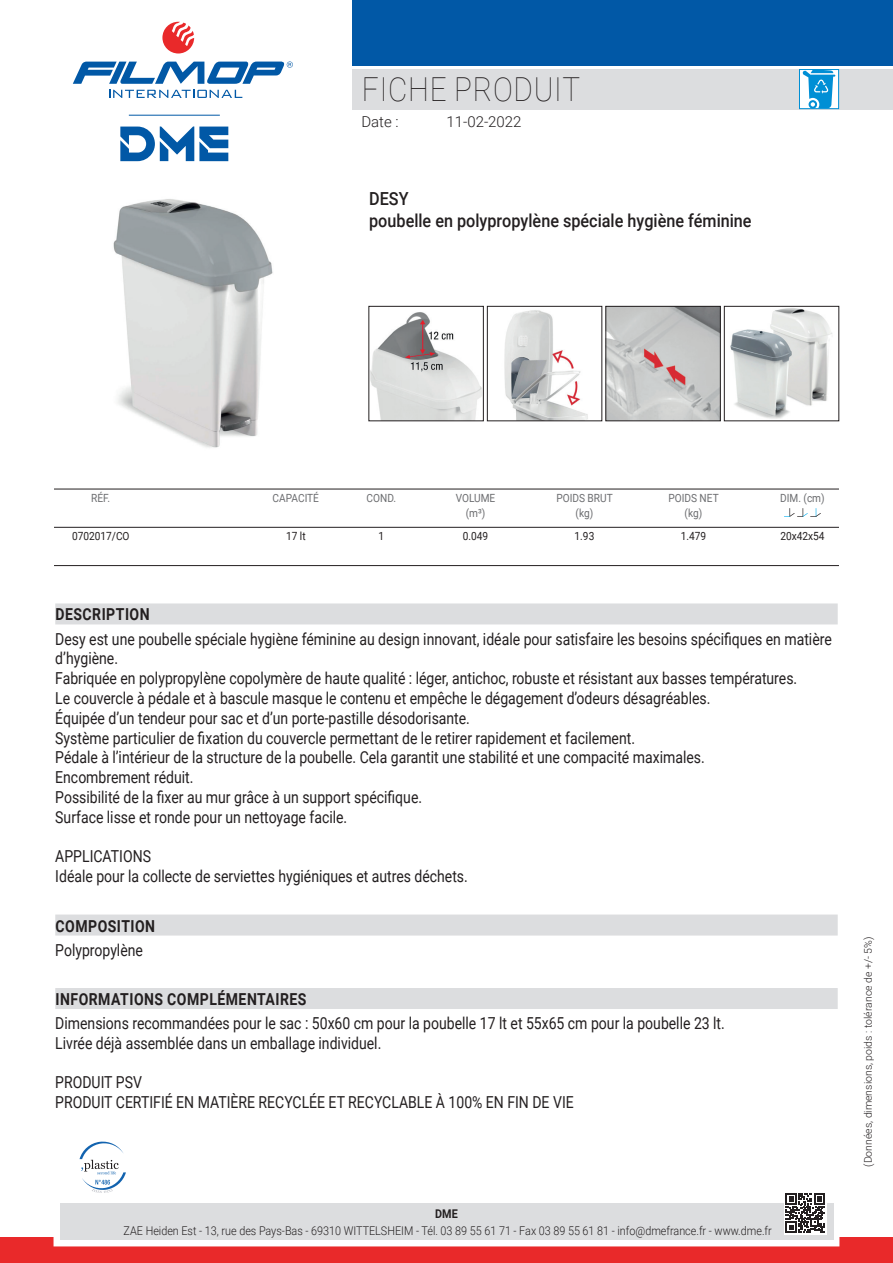
<style>
.page{position:relative;width:893px;height:1263px;background:#fff}
.page>*{position:absolute;margin:0;border:0;box-sizing:border-box;transform-origin:0 0}
.t1{font:100 33px "Roboto";letter-spacing:.025em;color:#231f20;scale:.9 1}
.t2{font:500 18px/21.6px "Roboto";color:#231f20;scale:.9 1}
.t3{font:16.5px/19.8px "Roboto";color:#231f20;scale:.85 1}
.t4{font:700 16.5px "Roboto";letter-spacing:.035em;color:#231f20;scale:.85 1}
.t5{font:300 15px "Roboto";color:#231f20}
.t6{font:300 12px "Roboto";color:#231f20;scale:.9 1}
.t7{font:700 12px "Roboto";color:#231f20;scale:.9 1}
.t8{font:11.25px/15px "Roboto";color:#6c6d70;text-align:center;scale:.9 1}
.t9{font:11.25px "Roboto";color:#231f20;scale:.9 1}
.t10{font:300 10.5px "Roboto";color:#231f20}
</style>
<div class="page">
<div style="left:353px;top:69px;width:540px;height:40px;background:#dcdddf"></div>
<svg style="left:109px;top:90px;width:133px;height:8px"></svg>
<svg style="left:162px;top:22px;width:32px;height:32px"></svg>
<svg style="left:73px;top:61px;width:220px;height:23px"></svg>
<div style="left:353px;top:0;width:540px;height:66px;background:#0158a6"></div>
<div style="left:0;top:1237px;width:893px;height:26px;background:#e9292a"></div>
<div style="left:54px;top:1197px;width:785px;height:49px;border:12px solid #fff"></div>
<div style="left:60px;top:1203px;width:773px;height:37px;background:#dcdddf"></div>
<svg style="left:120px;top:126px;width:108px;height:35px"></svg>
<hr style="left:129px;top:115px;width:91px;height:1px;background:#0158a6">
<svg style="left:784px;top:1193px;width:42px;height:41px"></svg>
<svg style="left:786px;top:1193px;width:39px;height:39px"></svg>
<div style="left:799px;top:69px;width:40px;height:40px;background:#fff;border:1px solid #008fd5"></div>
<svg style="left:802px;top:69px;width:33px;height:40px"></svg>
<img style="left:113px;top:199px;width:160px;height:249px">
<img style="left:371px;top:312px;width:110px;height:107px">
<img style="left:504px;top:310px;width:84px;height:109px">
<div style="left:487px;top:306px;width:115px;height:115px;border:1px solid #231f20"></div>
<img style="left:608px;top:308px;width:110px;height:111px">
<div style="left:606px;top:306px;width:114px;height:115px;border:1px solid #231f20"></div>
<img style="left:730px;top:308px;width:102px;height:111px">
<div style="left:724px;top:306px;width:115px;height:115px;border:1px solid #231f20"></div>
<div style="left:55px;top:603px;width:783px;height:21px;background:#dcdddf"></div>
<div style="left:55px;top:914px;width:783px;height:21px;background:#dcdddf"></div>
<div style="left:55px;top:988px;width:783px;height:21px;background:#dcdddf"></div>
<hr style="left:54px;top:489px;width:785px;height:1px;background:#231f20">
<hr style="left:54px;top:565px;width:785px;height:1px;background:#231f20">
<hr style="left:54px;top:527px;width:785px;height:1px;background:#231f20">
<svg style="left:80px;top:1141px;width:46px;height:52px"></svg>
<svg style="left:784px;top:508px;width:37px;height:9px"></svg>
<h1 class="t1" style="left:362px;top:67px;width:244px">FICHE PRODUIT</h1>
<p class="t5" style="left:361px;top:111px;width:39px">Date :</p>
<p class="t5" style="left:446px;top:111px;width:77px">11-02-2022</p>
<p class="t2" style="left:369px;top:187px;width:426px">DESY<br>poubelle en polypropylène spéciale hygiène féminine</p>
<p class="t8" style="left:91px;top:490px;width:23px">RÉF.</p>
<p class="t9" style="left:72px;top:528px;width:65px">0702017/CO</p>
<p class="t8" style="left:273px;top:490px;width:53px">CAPACITÉ</p>
<p class="t9" style="left:286px;top:528px;width:23px">17 lt</p>
<p class="t8" style="left:367px;top:490px;width:34px">COND.</p>
<p class="t9" style="left:379px;top:528px;width:8px">1</p>
<p class="t8" style="left:456px;top:490px;width:46px">VOLUME (m³)</p>
<p class="t9" style="left:463px;top:528px;width:30px">0.049</p>
<p class="t8" style="left:556px;top:490px;width:64px">POIDS BRUT (kg)</p>
<p class="t9" style="left:575px;top:528px;width:23px">1.93</p>
<p class="t8" style="left:668px;top:490px;width:57px">POIDS NET (kg)</p>
<p class="t9" style="left:681px;top:528px;width:30px">1.479</p>
<p class="t8" style="left:780px;top:490px;width:51px">DIM. (cm)</p>
<p class="t9" style="left:780px;top:528px;width:51px">20x42x54</p>
<p class="t4" style="left:56px;top:603px;width:112px">DESCRIPTION</p>
<p class="t3" style="left:55px;top:628px;width:915px">Desy est une poubelle spéciale hygiène féminine au design innovant, idéale pour satisfaire les besoins spécifiques en matière d’hygiène.<br>Fabriquée en polypropylène copolymère de haute qualité : léger, antichoc, robuste et résistant aux basses températures.<br>Le couvercle à pédale et à bascule masque le contenu et empêche le dégagement d’odeurs désagréables.<br>Équipée d’un tendeur pour sac et d’un porte-pastille désodorisante.<br>Système particulier de fixation du couvercle permettant de le retirer rapidement et facilement.<br>Pédale à l’intérieur de la structure de la poubelle. Cela garantit une stabilité et une compacité maximales.<br>Encombrement réduit.<br>Possibilité de la fixer au mur grâce à un support spécifique.<br>Surface lisse et ronde pour un nettoyage facile.</p>
<p class="t3" style="left:55px;top:846px;width:487px">APPLICATIONS<br>Idéale pour la collecte de serviettes hygiéniques et autres déchets.</p>
<p class="t4" style="left:56px;top:914px;width:119px">COMPOSITION</p>
<p class="t3" style="left:55px;top:939px;width:105px">Polypropylène</p>
<p class="t4" style="left:56px;top:987px;width:297px">INFORMATIONS COMPLÉMENTAIRES</p>
<p class="t3" style="left:55px;top:1013px;width:789px">Dimensions recommandées pour le sac : 50x60 cm pour la poubelle 17 lt et 55x65 cm pour la poubelle 23 lt.<br>Livrée déjà assemblée dans un emballage individuel.</p>
<p class="t3" style="left:55px;top:1072px;width:611px">PRODUIT PSV<br>PRODUIT CERTIFIÉ EN MATIÈRE RECYCLÉE ET RECYCLABLE À 100% EN FIN DE VIE</p>
<p class="t7" style="left:435px;top:1206px;width:27px">DME</p>
<p class="t6" style="left:124px;top:1222px;width:722px">ZAE Heiden Est - 13, rue des Pays-Bas - 69310 WITTELSHEIM - Tél. 03 89 55 61 71 - Fax 03 89 55 61 81 - info@dmefrance.fr - www.dme.fr</p>
<p class="t10" style="left:861px;top:1167px;width:232px;rotate:-90deg">(Données, dimensions, poids : tolérance de +/- 5%)</p>
</div>
